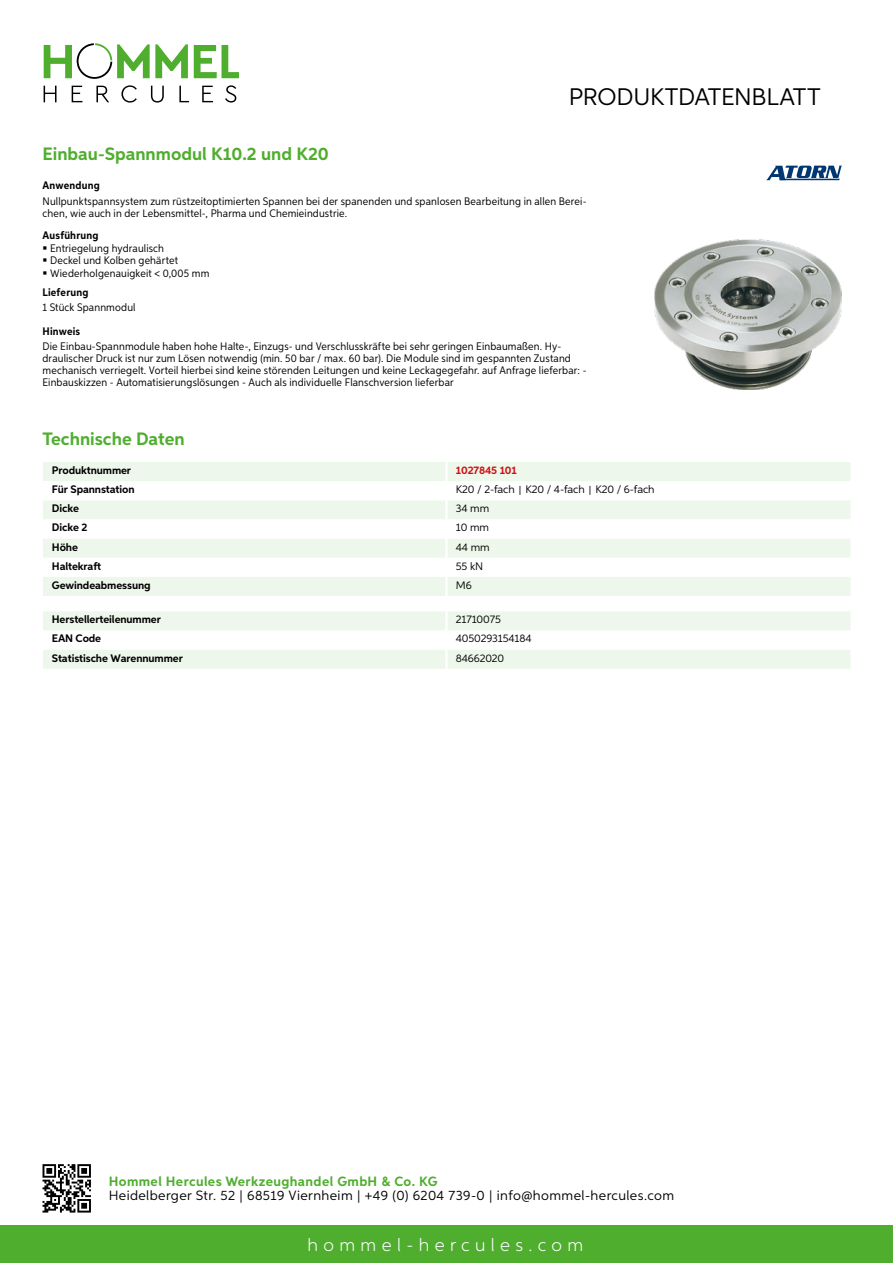
<style>
.page{position:relative;width:893px;height:1263px;background:#fff}
.page>*{position:absolute;margin:0;border:0;box-sizing:border-box;transform-origin:0 0}
.t1{font:24px "Aspira";letter-spacing:-.01em;color:#000}
.t2{font:700 18px "Aspira";color:#50ae2f}
.t3{font:300 18px "Aspira";letter-spacing:.3em;color:#fff}
.t4{font:13.5px "Aspira";letter-spacing:.03em;color:#000}
.t5{font:700 13.5px "Aspira";letter-spacing:.03em;color:#50ae2f}
.t6{font:10.95px/12px "Aspira Nar";letter-spacing:.015em;color:#000}
.t7{font:700 10.95px "Aspira";letter-spacing:-.01em;color:#000}
.t8{font:10.95px "Aspira";letter-spacing:-.01em;color:#000}
.t9{font:700 10.95px "Aspira Nar";letter-spacing:.02em;color:#000}
.t10{font:700 10.95px "Aspira";letter-spacing:-.01em;color:#cd1013}
.s1{font-family:"Wuerth Global";font-size:10.5px}
</style>
<div class="page">
<div style="left:0;top:1226px;width:893px;height:37px;background:#50ae2f"></div>
<svg style="left:43px;top:1164px;width:48px;height:48px"></svg>
<svg style="left:194px;top:45px;width:45px;height:33px"></svg>
<svg style="left:44px;top:43px;width:144px;height:36px"></svg>
<svg style="left:44px;top:86px;width:13px;height:16px"></svg>
<svg style="left:72px;top:86px;width:10px;height:16px"></svg>
<svg style="left:96px;top:86px;width:13px;height:16px"></svg>
<svg style="left:121px;top:85px;width:16px;height:18px"></svg>
<svg style="left:151px;top:86px;width:13px;height:17px"></svg>
<svg style="left:179px;top:86px;width:10px;height:16px"></svg>
<svg style="left:202px;top:86px;width:11px;height:16px"></svg>
<svg style="left:225px;top:85px;width:11px;height:18px"></svg>
<div style="left:43px;top:462px;width:807px;height:134px;background:#eef7eb"></div>
<svg style="left:43px;top:481px;width:807px;height:96px"></svg>
<hr style="left:445px;top:462px;width:3px;height:19px;background:#fff">
<hr style="left:445px;top:481px;width:3px;height:19px;background:#fff">
<hr style="left:445px;top:500px;width:3px;height:19px;background:#fff">
<hr style="left:445px;top:519px;width:3px;height:20px;background:#fff">
<hr style="left:445px;top:539px;width:3px;height:19px;background:#fff">
<hr style="left:445px;top:558px;width:3px;height:19px;background:#fff">
<hr style="left:445px;top:577px;width:3px;height:19px;background:#fff">
<svg style="left:43px;top:611px;width:807px;height:58px"></svg>
<hr style="left:445px;top:650px;width:3px;height:19px;background:#fff">
<img style="left:655px;top:239px;width:187px;height:150px">
<svg style="left:766px;top:166px;width:76px;height:14px"></svg>
<h1 class="t1" style="left:569px;top:82px;width:253px">Produktdatenblatt</h1>
<h2 class="t2" style="left:43px;top:142px;width:288px">Einbau-Spannmodul K10.2 und K20</h2>
<p class="t9" style="left:43px;top:179px;width:59px">Anwendung</p>
<p class="t6" style="left:43px;top:195px;width:545px">Nullpunktspannsystem zum rüstzeitoptimierten Spannen bei der spanenden und spanlosen Bearbeitung in allen Berei&shy;chen, wie auch in der Lebensmittel-, Pharma und Chemieindustrie.</p>
<p class="t9" style="left:43px;top:228px;width:58px">Ausführung</p>
<p class="t6" style="left:50px;top:241px;width:161px;line-height:12.8px">Entriegelung hydraulisch<br>Deckel und Kolben gehärtet<br>Wiederholgenauigkeit &lt; 0,005 mm</p>
<p class="t9" style="left:43px;top:286px;width:47px">Lieferung</p>
<p class="t6" style="left:43px;top:302px;width:95px">1 Stück Spannmodul</p>
<p class="t9" style="left:43px;top:324px;width:39px">Hinweis</p>
<p class="t6" style="left:43px;top:340px;width:546px">Die Einbau-Spannmodule haben hohe Halte-, Einzugs- und Verschlusskräfte bei sehr geringen Einbaumaßen. Hy&shy;draulischer Druck ist nur zum Lösen notwendig (min. 50 bar / max. 60 bar). Die Module sind im gespannten Zustand mechanisch verriegelt. Vorteil hierbei sind keine störenden Leitungen und keine Leckagegefahr. auf Anfrage lieferbar: - Einbauskizzen - Automatisierungslösungen - Auch als individuelle Flanschversion lieferbar</p>
<h2 class="t2" style="left:43px;top:428px;width:144px">Technische Daten</h2>
<p class="t7" style="left:52px;top:463px;width:81px">Produktnummer</p>
<p class="t10" style="left:456px;top:463px;width:63px">1027845 101</p>
<p class="t7" style="left:52px;top:483px;width:84px">Für Spannstation</p>
<p class="t8" style="left:456px;top:483px;width:200px">K20 / 2-fach <span class="s1">|</span> K20 / 4-fach <span class="s1">|</span> K20 / 6-fach</p>
<p class="t7" style="left:52px;top:502px;width:29px">Dicke</p>
<p class="t8" style="left:456px;top:502px;width:35px">34 mm</p>
<p class="t7" style="left:52px;top:521px;width:37px">Dicke 2</p>
<p class="t8" style="left:456px;top:521px;width:35px">10 mm</p>
<p class="t7" style="left:52px;top:540px;width:28px">Höhe</p>
<p class="t8" style="left:456px;top:540px;width:35px">44 mm</p>
<p class="t7" style="left:52px;top:559px;width:51px">Haltekraft</p>
<p class="t8" style="left:456px;top:559px;width:27px">55 kN</p>
<p class="t7" style="left:52px;top:578px;width:100px">Gewindeabmessung</p>
<p class="t8" style="left:456px;top:578px;width:17px">M6</p>
<p class="t7" style="left:52px;top:613px;width:111px">Herstellerteilenummer</p>
<p class="t8" style="left:456px;top:613px;width:47px">21710075</p>
<p class="t7" style="left:52px;top:632px;width:51px">EAN Code</p>
<p class="t8" style="left:456px;top:632px;width:77px">4050293154184</p>
<p class="t7" style="left:52px;top:651px;width:132px">Statistische Warennummer</p>
<p class="t8" style="left:456px;top:651px;width:50px">84662020</p>
<p class="t5" style="left:109px;top:1172px;width:330px">Hommel Hercules Werkzeughandel GmbH &amp; Co. KG</p>
<p class="t4" style="left:109px;top:1187px;width:567px">Heidelberger Str. 52 | 68519 Viernheim | +49 (0) 6204 739-0 | info@hommel-hercules.com</p>
<h2 class="t3" style="left:307px;top:1234px;width:277px">hommel-hercules.com</h2>
</div>
